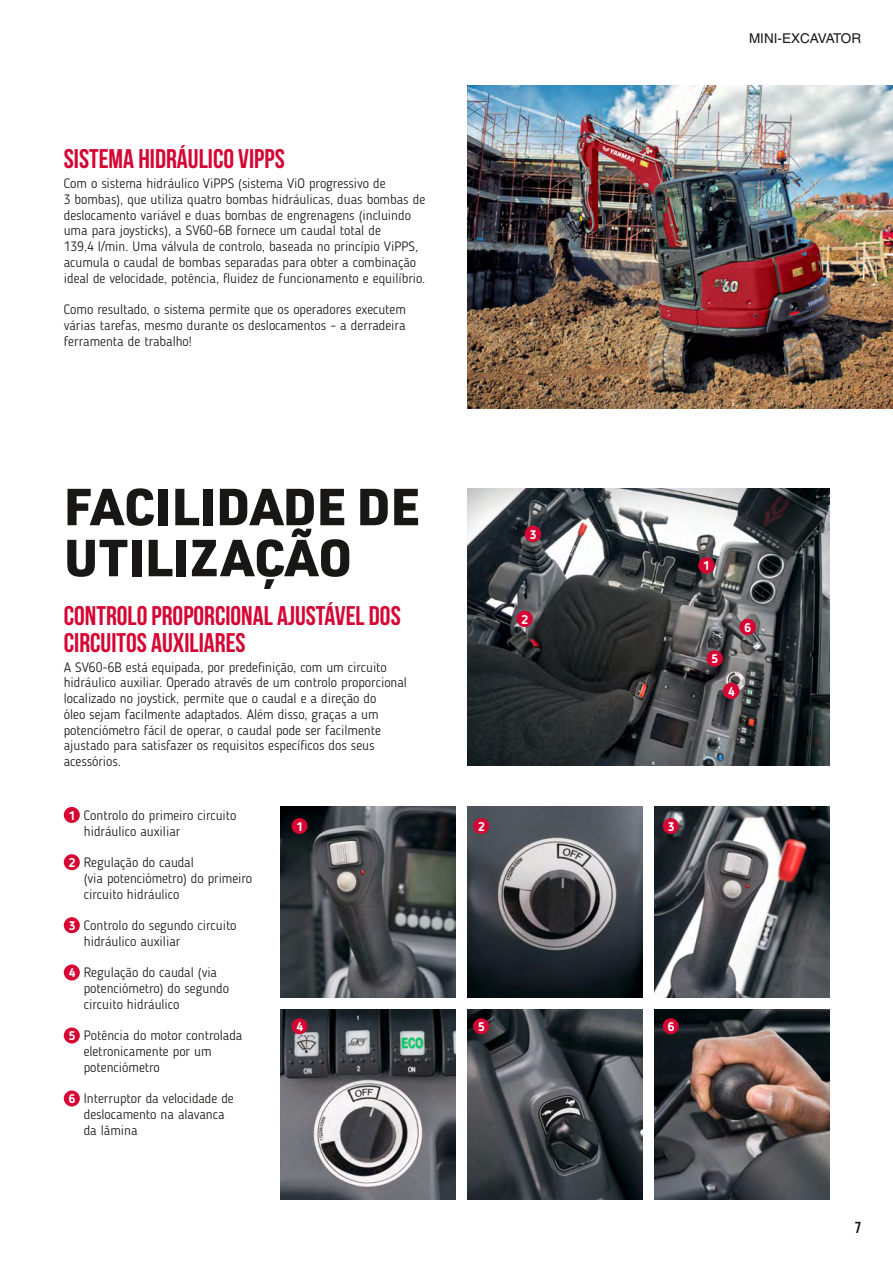
<style>
.page{position:relative;width:893px;height:1263px;background:#fff}
.page>*{position:absolute;margin:0;border:0;box-sizing:border-box;transform-origin:0 0}
.t1{font:900 51px/51px "URWDIN";color:#181716}
.t2{font:700 27px/27px "Bebas Neue";color:#d50634}
.t3{font:15.9px "Bebas Neue";color:#181716}
.t4{font:300 13.5px/15.8px "Blogger Sans";color:#181716}
.t5{font:13.5px "Helvetica LT Pro";color:#181716}
.t6{font:700 12.45px "Blogger Sans";color:#fff}
.s1{font-weight:700;font-size:12.45px;color:#fff}
</style>
<div class="page">
<img style="left:468px;top:85px;width:425px;height:323px">
<img style="left:281px;top:807px;width:174px;height:190px">
<img style="left:281px;top:1009px;width:174px;height:190px">
<img style="left:468px;top:807px;width:174px;height:190px">
<img style="left:468px;top:1009px;width:174px;height:190px">
<img style="left:655px;top:807px;width:174px;height:190px">
<img style="left:655px;top:1009px;width:174px;height:190px">
<div style="left:64px;top:807px;width:16px;height:16px;background:#d50634;border-radius:50%"></div>
<div style="left:64px;top:854px;width:16px;height:16px;background:#d50634;border-radius:50%"></div>
<div style="left:64px;top:917px;width:16px;height:16px;background:#d50634;border-radius:50%"></div>
<div style="left:64px;top:964px;width:16px;height:16px;background:#d50634;border-radius:50%"></div>
<div style="left:64px;top:1027px;width:16px;height:16px;background:#d50634;border-radius:50%"></div>
<div style="left:64px;top:1090px;width:16px;height:16px;background:#d50634;border-radius:50%"></div>
<div style="left:292px;top:818px;width:16px;height:16px;background:#d50634;border-radius:50%"></div>
<img style="left:468px;top:489px;width:361px;height:276px">
<div style="left:698px;top:557px;width:17px;height:17px;background:#d50634;border-radius:50%"></div>
<div style="left:706px;top:650px;width:17px;height:17px;background:#d50634;border-radius:50%"></div>
<div style="left:739px;top:619px;width:17px;height:16px;background:#d50634;border-radius:50%"></div>
<div style="left:723px;top:683px;width:16px;height:16px;background:#d50634;border-radius:50%"></div>
<div style="left:516px;top:610px;width:17px;height:17px;background:#d50634;border-radius:50%"></div>
<div style="left:525px;top:526px;width:16px;height:16px;background:#d50634;border-radius:50%"></div>
<div style="left:292px;top:1018px;width:16px;height:16px;background:#d50634;border-radius:50%"></div>
<div style="left:473px;top:818px;width:16px;height:16px;background:#d50634;border-radius:50%"></div>
<div style="left:473px;top:1018px;width:16px;height:16px;background:#d50634;border-radius:50%"></div>
<div style="left:663px;top:818px;width:16px;height:16px;background:#d50634;border-radius:50%"></div>
<div style="left:663px;top:1018px;width:16px;height:16px;background:#d50634;border-radius:50%"></div>
<h2 class="t2" style="left:64px;top:145px;width:223px">SISTEMA HIDRÁULICO VIPPS</h2>
<p class="t4" style="left:64px;top:175px;width:363px">Com o sistema hidráulico ViPPS (sistema ViO progressivo de<br>3 bombas), que utiliza quatro bombas hidráulicas, duas bombas de deslocamento variável e duas bombas de engrenagens (incluindo uma para joysticks), a SV60-6B fornece um caudal total de<br>139,4 l/min. Uma válvula de controlo, baseada no princípio ViPPS, acumula o caudal de bombas separadas para obter a combinação ideal de velocidade, potência, fluidez de funcionamento e equilíbrio.</p>
<p class="t4" style="left:64px;top:301px;width:344px;text-align:justify">Como resultado, o sistema permite que os operadores executem várias tarefas, mesmo durante os deslocamentos – a derradeira ferramenta de trabalho!</p>
<h1 class="t1" style="left:64px;top:479px;width:358px">FACILIDADE DE<br>UTILIZAÇÃO</h1>
<h2 class="t2" style="left:64px;top:601px;width:338px">CONTROLO PROPORCIONAL AJUSTÁVEL DOS<br>CIRCUITOS AUXILIARES</h2>
<p class="t4" style="left:64px;top:659px;width:345px">A SV60-6B está equipada, por predefinição, com um circuito hidráulico auxiliar. Operado através de um controlo proporcional localizado no joystick, permite que o caudal e a direção do<br>óleo sejam facilmente adaptados. Além disso, graças a um potenciómetro fácil de operar, o caudal pode ser facilmente ajustado para satisfazer os requisitos específicos dos seus acessórios.</p>
<p class="t4" style="left:84px;top:807px;width:154px;text-indent:-15px"><span class="s1">1</span> Controlo do primeiro circuito hidráulico auxiliar</p>
<p class="t4" style="left:84px;top:854px;width:170px;text-indent:-15px"><span class="s1">2</span> Regulação do caudal<br>(via potenciómetro) do primeiro circuito hidráulico</p>
<p class="t4" style="left:84px;top:917px;width:154px;text-indent:-15px"><span class="s1">3</span> Controlo do segundo circuito hidráulico auxiliar</p>
<p class="t4" style="left:84px;top:965px;width:147px;text-indent:-15px"><span class="s1">4</span> Regulação do caudal (via potenciómetro) do segundo circuito hidráulico</p>
<p class="t4" style="left:84px;top:1028px;width:160px;text-indent:-15px"><span class="s1">5</span> Potência do motor controlada eletronicamente por um potenciómetro</p>
<p class="t4" style="left:84px;top:1091px;width:151px;text-indent:-15px"><span class="s1">6</span> Interruptor da velocidade de deslocamento na alavanca da lâmina</p>
<p class="t6" style="left:297px;top:819px;width:8px">1</p>
<p class="t6" style="left:297px;top:1019px;width:8px">4</p>
<p class="t6" style="left:530px;top:527px;width:8px">3</p>
<p class="t6" style="left:521px;top:612px;width:8px">2</p>
<p class="t6" style="left:478px;top:819px;width:8px">2</p>
<p class="t6" style="left:478px;top:1019px;width:8px">5</p>
<p class="t5" style="left:749px;top:30px;width:114px">MINI-EXCAVATOR</p>
<p class="t6" style="left:703px;top:558px;width:8px">1</p>
<p class="t6" style="left:712px;top:651px;width:8px">5</p>
<p class="t6" style="left:744px;top:620px;width:8px">6</p>
<p class="t6" style="left:728px;top:684px;width:8px">4</p>
<p class="t6" style="left:668px;top:819px;width:8px">3</p>
<p class="t6" style="left:668px;top:1019px;width:8px">6</p>
<p class="t3" style="left:855px;top:1218px;width:8px">7</p>
</div>
